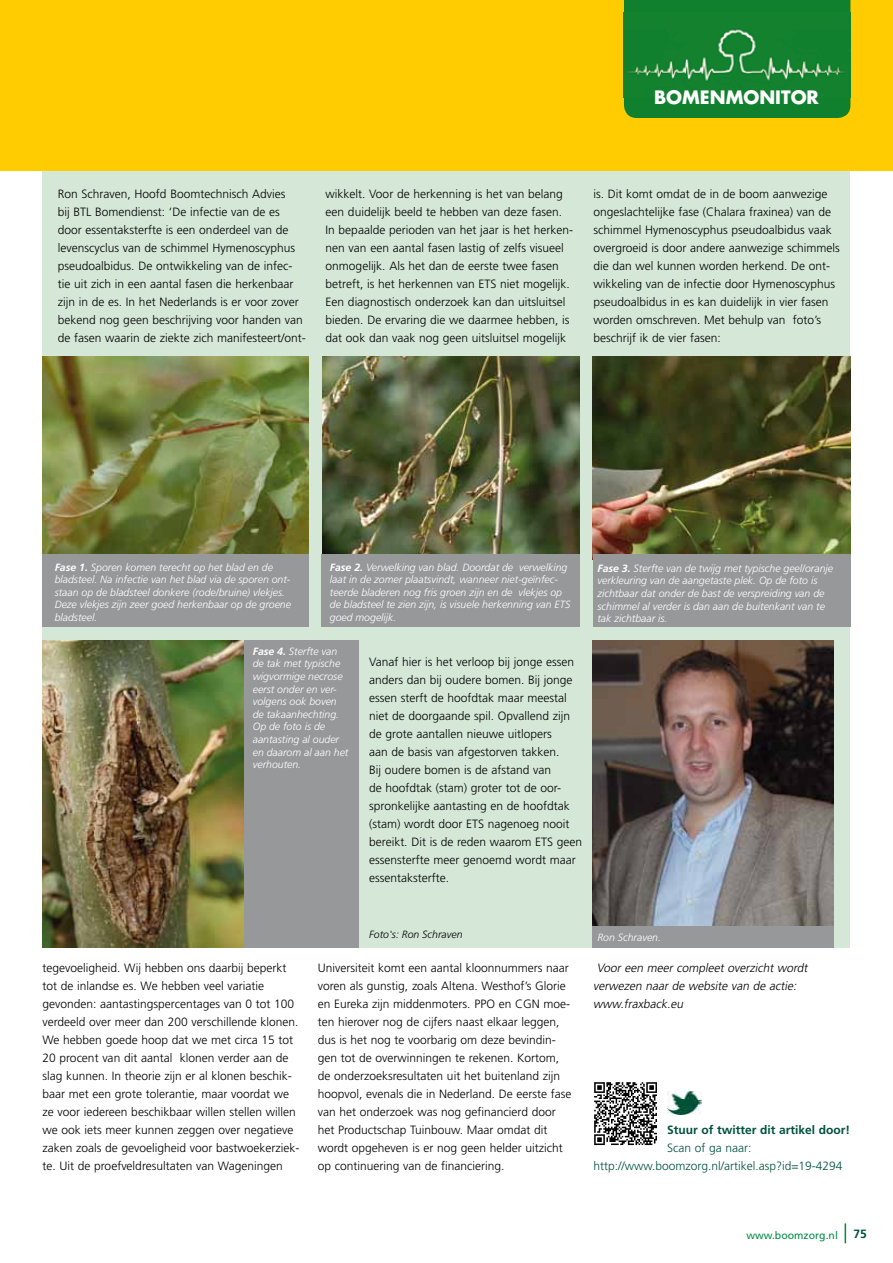
<style>
.page{position:relative;width:893px;height:1263px;background:#fff}
.page>*{position:absolute;margin:0;border:0;box-sizing:border-box;transform-origin:0 0}
.t1{font:700 18px "Futura";color:#fff}
.t2{font:300 12px/18px "Frutiger";color:#000}
.t3{font:italic 300 12px/18px "Frutiger";color:#000}
.t4{font:300 12px/18px "Frutiger";color:#00523c}
.t5{font:700 12px "Frutiger";color:#00523c}
.t6{font:italic 300 10.5px/12.6px "Frutiger";color:#fff}
.t7{font:italic 300 10.5px "Frutiger";color:#000}
.t8{font:10.5px "Frutiger";color:#008b45}
.s1{font-weight:700}
</style>
<div class="page">
<svg style="left:845px;top:1223px;width:1px;height:20px"></svg>
<div style="left:43px;top:170px;width:807px;height:778px;background:#d5e8d8"></div>
<img style="left:43px;top:357px;width:266px;height:198px">
<img style="left:322px;top:357px;width:258px;height:198px">
<img style="left:593px;top:357px;width:257px;height:198px">
<img style="left:593px;top:640px;width:241px;height:286px">
<div style="left:43px;top:555px;width:266px;height:72px;background:#97989a"></div>
<div style="left:232px;top:640px;width:127px;height:308px;background:#97989a"></div>
<div style="left:322px;top:555px;width:258px;height:72px;background:#97989a"></div>
<div style="left:593px;top:555px;width:257px;height:72px;background:#97989a"></div>
<div style="left:593px;top:926px;width:241px;height:22px;background:#97989a"></div>
<img style="left:43px;top:640px;width:200px;height:307px">
<div style="left:0;top:0;width:893px;height:171px;background:#fecc00"></div>
<div style="left:624px;top:0;width:226px;height:118px;background:#10802e"></div>
<img style="left:624px;top:13px;width:226px;height:85px">
<svg style="left:594px;top:1082px;width:63px;height:63px"></svg>
<img style="left:668px;top:1091px;width:34px;height:24px">
<h1 class="t1" style="left:654px;top:85px;width:166px">BOMENMONITOR</h1>
<p class="t2" style="left:58px;top:185px;width:250px">Ron Schraven, Hoofd Boomtechnisch Advies<br>bij BTL Bomendienst: ‘De infectie van de es door essentaksterfte is een onderdeel van de levenscyclus van de schimmel Hymenoscyphus pseudoalbidus. De ontwikkeling van de infec&shy;tie uit zich in een aantal fasen die herkenbaar zijn in de es. In het Nederlands is er voor zover bekend nog geen beschrijving voor handen van de fasen waarin de ziekte zich manifesteert/ont-</p>
<p class="t2" style="left:326px;top:185px;width:249px">wikkelt. Voor de herkenning is het van belang een duidelijk beeld te hebben van deze fasen.<br>In bepaalde perioden van het jaar is het herken&shy;nen van een aantal fasen lastig of zelfs visueel onmogelijk. Als het dan de eerste twee fasen betreft, is het herkennen van ETS niet mogelijk.<br>Een diagnostisch onderzoek kan dan uitsluitsel bieden. De ervaring die we daarmee hebben, is dat ook dan vaak nog geen uitsluitsel mogelijk</p>
<p class="t2" style="left:593px;top:185px;width:248px">is. Dit komt omdat de in de boom aanwezige ongeslachtelijke fase (Chalara fraxinea) van de schimmel Hymenoscyphus pseudoalbidus vaak overgroeid is door andere aanwezige schimmels die dan wel kunnen worden herkend. De ont&shy;wikkeling van de infectie door Hymenoscyphus pseudoalbidus in es kan duidelijk in vier fasen worden omschreven. Met behulp van foto’s beschrijf ik de vier fasen:</p>
<p class="t6" style="left:55px;top:560px;width:238px"><span class="s1">Fase 1.</span> Sporen komen terecht op het blad en de bladsteel. Na infectie van het blad via de sporen ont&shy;staan op de bladsteel donkere (rode/bruine) vlekjes.<br>Deze vlekjes zijn zeer goed herkenbaar op de groene bladsteel.</p>
<p class="t6" style="left:330px;top:560px;width:242px"><span class="s1">Fase 2.</span> Verwelking van blad. Doordat de verwelking laat in de zomer plaatsvindt, wanneer niet-geïnfec&shy;teerde bladeren nog fris groen zijn en de vlekjes op de bladsteel te zien zijn, is visuele herkenning van ETS goed mogelijk.</p>
<p class="t6" style="left:597px;top:562px;width:237px"><span class="s1">Fase 3.</span> Sterfte van de twijg met typische geel/oranje verkleuring van de aangetaste plek. Op de foto is zichtbaar dat onder de bast de verspreiding van de schimmel al verder is dan aan de buitenkant van te tak zichtbaar is.</p>
<p class="t6" style="left:253px;top:645px;width:97px"><span class="s1">Fase 4.</span> Sterfte van de tak met typische wigvormige necrose eerst onder en ver&shy;volgens ook boven de takaanhechting.<br>Op de foto is de aantasting al ouder en daarom al aan het verhouten.</p>
<p class="t2" style="left:369px;top:653px;width:215px">Vanaf hier is het verloop bij jonge essen anders dan bij oudere bomen. Bij jonge essen sterft de hoofdtak maar meestal niet de doorgaande spil. Opvallend zijn de grote aantallen nieuwe uitlopers<br>aan de basis van afgestorven takken.<br>Bij oudere bomen is de afstand van<br>de hoofdtak (stam) groter tot de oor&shy;spronkelijke aantasting en de hoofdtak (stam) wordt door ETS nagenoeg nooit bereikt. Dit is de reden waarom ETS geen essensterfte meer genoemd wordt maar essentaksterfte.</p>
<p class="t7" style="left:369px;top:928px;width:95px">Foto's: Ron Schraven</p>
<p class="t6" style="left:597px;top:931px;width:65px">Ron Schraven.</p>
<p class="t2" style="left:43px;top:959px;width:259px">tegevoeligheid. Wij hebben ons daarbij beperkt tot de inlandse es. We hebben veel variatie gevonden: aantastingspercentages van 0 tot 100 verdeeld over meer dan 200 verschillende klonen.<br>We hebben goede hoop dat we met circa 15 tot 20 procent van dit aantal klonen verder aan de slag kunnen. In theorie zijn er al klonen beschik&shy;baar met een grote tolerantie, maar voordat we ze voor iedereen beschikbaar willen stellen willen we ook iets meer kunnen zeggen over negatieve zaken zoals de gevoeligheid voor bastwoekerziek&shy;te. Uit de proefveldresultaten van Wageningen</p>
<p class="t2" style="left:318px;top:959px;width:255px">Universiteit komt een aantal kloonnummers naar voren als gunstig, zoals Altena. Westhof’s Glorie en Eureka zijn middenmoters. PPO en CGN moe&shy;ten hierover nog de cijfers naast elkaar leggen, dus is het nog te voorbarig om deze bevindin&shy;gen tot de overwinningen te rekenen. Kortom, de onderzoeksresultaten uit het buitenland zijn hoopvol, evenals die in Nederland. De eerste fase van het onderzoek was nog gefinancierd door het Productschap Tuinbouw. Maar omdat dit wordt opgeheven is er nog geen helder uitzicht op continuering van de financiering.</p>
<p class="t3" style="left:593px;top:959px;width:218px;text-indent:4px">Voor een meer compleet overzicht wordt verwezen naar de website van de actie: www.fraxback.eu</p>
<p class="t5" style="left:667px;top:1123px;width:185px">Stuur of twitter dit artikel door!</p>
<p class="t4" style="left:593px;top:1139px;width:251px;text-indent:74px">Scan of ga naar: http://www.boomzorg.nl/artikel.asp?id=19-4294</p>
<p class="t8" style="left:746px;top:1229px;width:93px">www.boomzorg.nl</p>
<p class="t5" style="left:853px;top:1227px;width:15px">75</p>
</div>
